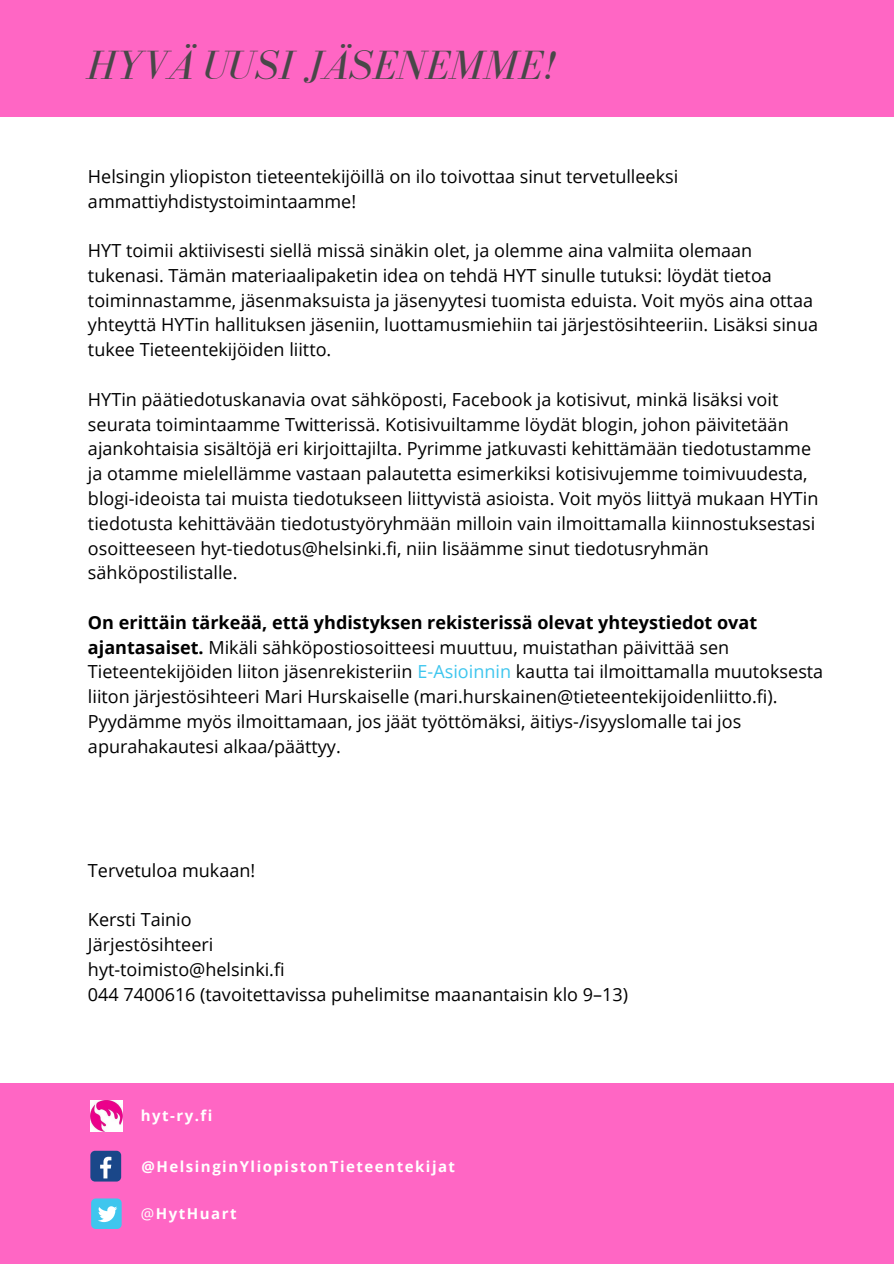
<style>
.page{position:relative;width:894px;height:1264px;background:#fff}
.page>*{position:absolute;margin:0;border:0;box-sizing:border-box;transform-origin:0 0}
.t1{font:italic 42px "Bodoni FLF";color:#484848}
.t2{font:18px/24.8px "Open Sans";color:#000}
.t3{font:700 15px "Open Sans";letter-spacing:.1em;color:#fff}
.s1{font-weight:700}
.s2{color:#3fc6ee}
.s3{font-weight:400}
</style>
<div class="page">
<div style="left:0;top:0;width:893px;height:117px;background:#ff66c4"></div>
<div style="left:0;top:1083px;width:893px;height:180px;background:#ff66c4"></div>
<div style="left:91px;top:1198px;width:31px;height:30px;background:#3fc6ee;border-radius:5px"></div>
<svg style="left:98px;top:1206px;width:19px;height:16px"></svg>
<div style="left:90px;top:1150px;width:31px;height:31px;background:#1a4789;border-radius:5px"></div>
<svg style="left:100px;top:1156px;width:11px;height:22px"></svg>
<img style="left:90px;top:1100px;width:32px;height:31px">
<h1 class="t1" style="left:87px;top:42px;width:470px">HYVÄ UUSI JÄSENEMME!</h1>
<p class="t2" style="left:88px;top:163px;width:591px">Helsingin yliopiston tieteentekijöillä on ilo toivottaa sinut tervetulleeksi ammattiyhdistystoimintaamme!</p>
<p class="t2" style="left:88px;top:238px;width:731px">HYT toimii aktiivisesti siellä missä sinäkin olet, ja olemme aina valmiita olemaan tukenasi. Tämän materiaalipaketin idea on tehdä HYT sinulle tutuksi: löydät tietoa toiminnastamme, jäsenmaksuista ja jäsenyytesi tuomista eduista. Voit myös aina ottaa yhteyttä HYTin hallituksen jäseniin, luottamusmiehiin tai järjestösihteeriin. Lisäksi sinua tukee Tieteentekijöiden liitto.</p>
<p class="t2" style="left:88px;top:386px;width:731px">HYTin päätiedotuskanavia ovat sähköposti, Facebook ja kotisivut, minkä lisäksi voit seurata toimintaamme Twitterissä. Kotisivuiltamme löydät blogin, johon päivitetään ajankohtaisia sisältöjä eri kirjoittajilta. Pyrimme jatkuvasti kehittämään tiedotustamme ja otamme mielellämme vastaan palautetta esimerkiksi kotisivujemme toimivuudesta, blogi-ideoista tai muista tiedotukseen liittyvistä asioista. Voit myös liittyä mukaan HYTin tiedotusta kehittävään tiedotustyöryhmään milloin vain ilmoittamalla kiinnostuksestasi osoitteeseen hyt-tiedotus@helsinki.fi, niin lisäämme sinut tiedotusryhmän sähköpostilistalle.</p>
<p class="t2" style="left:88px;top:609px;width:736px"><span class="s1">On erittäin tärkeää, että yhdistyksen rekisterissä olevat yhteystiedot ovat ajantasaiset.</span> Mikäli sähköpostiosoitteesi muuttuu, muistathan päivittää sen Tieteentekijöiden liiton jäsenrekisteriin <span class="s2">E-Asioinnin</span> kautta tai ilmoittamalla muutoksesta liiton järjestösihteeri Mari Hurskaiselle (mari.hurskainen@tieteentekijoidenliitto.fi).<br>Pyydämme myös ilmoittamaan, jos jäät työttömäksi, äitiys-/isyyslomalle tai jos apurahakautesi alkaa/päättyy.</p>
<p class="t2" style="left:88px;top:857px;width:169px">Tervetuloa mukaan!</p>
<p class="t2" style="left:88px;top:906px;width:541px">Kersti Tainio<br>Järjestösihteeri<br>hyt-toimisto@helsinki.fi<br>044 7400616 (tavoitettavissa puhelimitse maanantaisin klo 9–13)</p>
<p class="t3" style="left:141px;top:1105px;width:73px">hyt-ry.fi</p>
<p class="t3" style="left:141px;top:1156px;width:315px">@HelsinginYliopistonTieteentekijat</p>
<p class="t3" style="left:141px;top:1203px;width:97px"><span class="s3">@</span>HytHuart</p>
</div>
